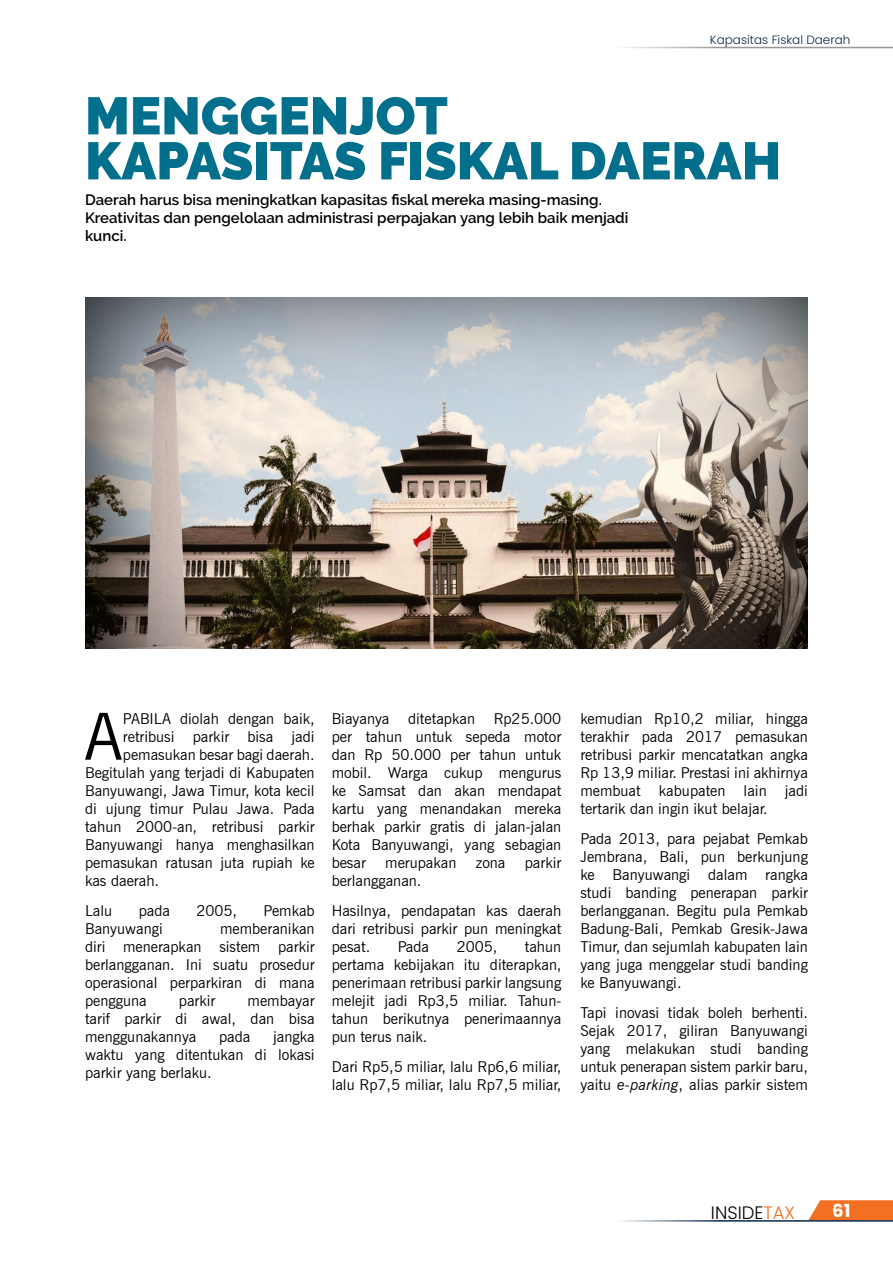
<style>
.page{position:relative;width:893px;height:1263px;background:#fff}
.page>*{position:absolute;margin:0;border:0;box-sizing:border-box;transform-origin:0 0}
.t1{font:64.8px "News Gothic BT";color:#000}
.t2{font:900 52.5px/45px "Raleway";color:#02708d}
.t3{font:300 18px "Poppins";color:#000}
.t4{font:18px "Poppins";color:#fff}
.t5{font:15px/18px "News Gothic BT";color:#000;text-align:justify}
.t6{font:600 15px/18px "Raleway";color:#000}
.t7{font:300 12px "Poppins";color:#07284c}
.s1{font-style:italic}
.s2{color:#f36f21}
</style>
<div class="page">
<svg style="left:808px;top:1200px;width:85px;height:20px;background:#f47b34"></svg>
<hr style="left:615px;top:1220px;width:278px;height:1px;background:#07284c">
<hr style="left:615px;top:47px;width:278px;height:1px;background:#999">
<img style="left:85px;top:298px;width:723px;height:350px">
<p class="t7" style="left:710px;top:33px;width:142px">Kapasitas Fiskal Daerah</p>
<h2 class="t2" style="left:85px;top:94px;width:698px">MENGGENJOT<br>KAPASITAS FISKAL DAERAH</h2>
<p class="t6" style="left:85px;top:191px;width:545px">Daerah harus bisa meningkatkan kapasitas fiskal mereka masing-masing.<br>Kreativitas dan pengelolaan administrasi perpajakan yang lebih baik menjadi kunci.</p>
<h1 class="t1" style="left:84px;top:697px;width:40px">A</h1>
<p class="t5" style="left:123px;top:709px;width:193px">PABILA diolah dengan baik,</p>
<p class="t5" style="left:123px;top:727px;width:193px">retribusi parkir bisa jadi</p>
<p class="t5" style="left:123px;top:745px;width:193px">pemasukan besar bagi daerah.</p>
<p class="t5" style="left:85px;top:763px;width:231px">Begitulah yang terjadi di Kabupaten</p>
<p class="t5" style="left:85px;top:781px;width:231px">Banyuwangi, Jawa Timur, kota kecil</p>
<p class="t5" style="left:85px;top:799px;width:231px">di ujung timur Pulau Jawa. Pada</p>
<p class="t5" style="left:85px;top:817px;width:231px">tahun 2000-an, retribusi parkir</p>
<p class="t5" style="left:85px;top:835px;width:231px">Banyuwangi hanya menghasilkan</p>
<p class="t5" style="left:85px;top:853px;width:231px">pemasukan ratusan juta rupiah ke</p>
<p class="t5" style="left:85px;top:871px;width:76px">kas daerah.</p>
<p class="t5" style="left:85px;top:901px;width:29px">Lalu</p>
<p class="t5" style="left:139px;top:901px;width:33px">pada</p>
<p class="t5" style="left:197px;top:901px;width:42px">2005,</p>
<p class="t5" style="left:264px;top:901px;width:53px">Pemkab</p>
<p class="t5" style="left:85px;top:919px;width:79px">Banyuwangi</p>
<p class="t5" style="left:85px;top:919px;width:231px;text-indent:135px">memberanikan diri menerapkan sistem parkir berlangganan. Ini suatu prosedur operasional perparkiran di mana pengguna</p>
<p class="t5" style="left:85px;top:991px;width:231px;text-indent:163px">membayar tarif parkir di awal, dan bisa menggunakannya</p>
<p class="t5" style="left:179px;top:991px;width:38px">parkir</p>
<p class="t5" style="left:85px;top:1027px;width:231px;text-indent:188px">jangka waktu yang ditentukan di lokasi parkir yang berlaku.</p>
<p class="t5" style="left:219px;top:1027px;width:33px">pada</p>
<p class="t5" style="left:332px;top:709px;width:231px">Biayanya ditetapkan Rp25.000 per tahun untuk sepeda motor dan Rp 50.000 per tahun untuk mobil. Warga cukup mengurus ke Samsat dan akan mendapat kartu yang menandakan mereka berhak parkir gratis di jalan-jalan Kota Banyuwangi, yang sebagian besar</p>
<p class="t5" style="left:385px;top:853px;width:73px">merupakan</p>
<p class="t5" style="left:476px;top:853px;width:31px">zona</p>
<p class="t5" style="left:525px;top:853px;width:38px">parkir</p>
<p class="t5" style="left:332px;top:865px;width:231px;line-height:30px">berlangganan.<br>Hasilnya, pendapatan kas daerah</p>
<p class="t5" style="left:332px;top:919px;width:231px">dari retribusi parkir pun meningkat pesat.</p>
<p class="t5" style="left:398px;top:937px;width:33px">Pada</p>
<p class="t5" style="left:457px;top:937px;width:42px">2005,</p>
<p class="t5" style="left:332px;top:937px;width:231px;text-indent:193px">tahun pertama kebijakan itu diterapkan, penerimaan retribusi parkir langsung melejit jadi Rp3,5 miliar. Tahun&shy;tahun berikutnya penerimaannya pun terus naik.</p>
<p class="t5" style="left:332px;top:1057px;width:231px">Dari Rp5,5 miliar, lalu Rp6,6 miliar, lalu Rp7,5 miliar, lalu Rp7,5 miliar,</p>
<p class="t5" style="left:580px;top:709px;width:229px">kemudian Rp10,2 miliar, hingga terakhir pada 2017 pemasukan retribusi parkir mencatatkan angka Rp 13,9 miliar. Prestasi ini akhirnya membuat kabupaten lain jadi tertarik dan ingin ikut belajar.</p>
<p class="t5" style="left:580px;top:829px;width:229px">Pada 2013, para pejabat Pemkab Jembrana, Bali, pun berkunjung ke Banyuwangi dalam rangka studi banding penerapan parkir berlangganan. Begitu pula Pemkab Badung-Bali, Pemkab Gresik-Jawa Timur, dan sejumlah kabupaten lain yang juga menggelar studi banding ke Banyuwangi.</p>
<p class="t5" style="left:580px;top:1003px;width:229px">Tapi inovasi tidak boleh berhenti.<br>Sejak 2017, giliran Banyuwangi yang melakukan studi banding untuk penerapan sistem parkir baru, yaitu <span class="s1">e-parking</span>, alias parkir sistem</p>
<p class="t3" style="left:711px;top:1202px;width:86px">INSIDE<span class="s2">TAX</span></p>
<p class="t4" style="left:832px;top:1200px;width:20px">61</p>
</div>
